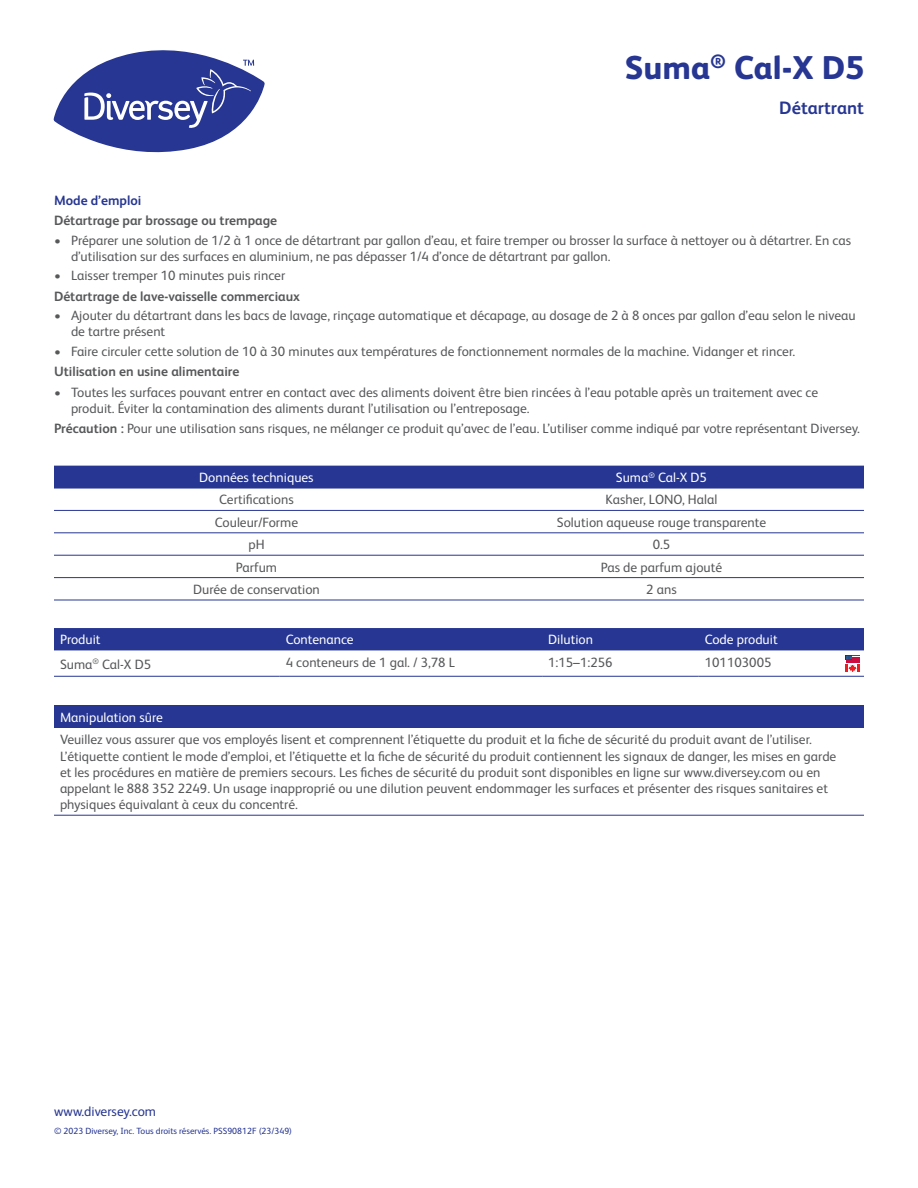
<style>
.page{position:relative;width:918px;height:1188px;background:#fff}
.page>*{position:absolute;margin:0;border:0;box-sizing:border-box;transform-origin:0 0}
.Fancy_Name_page_2{font:800 33px "FS Albert Pro";color:#263692}
.Product_Descriptor_p{font:700 18px "FS Albert Pro";color:#263692}
.Body_text{font:13.5px/16.2px "FS Albert Pro";color:#57585a}
.Body_text-2{font:700 13.5px "FS Albert Pro";color:#57585a}
._2_Table_Subhead_Blu{font:13.5px "FS Albert Pro";color:#fff}
.t1{font:13.5px "FS Albert Pro";color:#263692}
.Body_text-3{font:700 13.5px "FS Albert Pro";color:#263692}
.t2{font:9px "FS Albert Pro";color:#263692}
.s1{font-weight:700}
</style>
<div class="page">
<div style="left:54px;top:466px;width:810px;height:22px;background:#263692"></div>
<hr style="left:54px;top:555px;width:405px;height:1px;background:#263692">
<hr style="left:459px;top:555px;width:405px;height:1px;background:#263692">
<hr style="left:54px;top:532px;width:405px;height:1px;background:#263692">
<hr style="left:459px;top:532px;width:405px;height:1px;background:#263692">
<hr style="left:54px;top:488px;width:405px;height:1px;background:#263692">
<hr style="left:54px;top:577px;width:405px;height:1px;background:#263692">
<hr style="left:54px;top:600px;width:405px;height:1px;background:#263692">
<hr style="left:459px;top:488px;width:405px;height:1px;background:#263692">
<hr style="left:459px;top:577px;width:405px;height:1px;background:#263692">
<hr style="left:459px;top:600px;width:405px;height:1px;background:#263692">
<hr style="left:54px;top:510px;width:405px;height:1px;background:#263692">
<hr style="left:459px;top:510px;width:405px;height:1px;background:#263692">
<div style="left:54px;top:628px;width:810px;height:22px;background:#263692"></div>
<hr style="left:54px;top:676px;width:226px;height:1px;background:#263692">
<hr style="left:280px;top:676px;width:262px;height:1px;background:#263692">
<hr style="left:542px;top:676px;width:157px;height:1px;background:#263692">
<hr style="left:699px;top:676px;width:165px;height:1px;background:#263692">
<div style="left:54px;top:706px;width:810px;height:22px;background:#263692"></div>
<hr style="left:54px;top:815px;width:810px;height:1px;background:#263692">
<svg style="left:846px;top:656px;width:13px;height:16px"></svg>
<svg style="left:53px;top:50px;width:212px;height:103px"></svg>
<p class="Fancy_Name_page_2" style="left:625px;top:42px;width:241px">Suma<sup>®</sup> Cal-X D5</p>
<p class="Product_Descriptor_p" style="left:779px;top:96px;width:86px">Détartrant</p>
<p class="Body_text-3" style="left:54px;top:191px;width:89px">Mode d’emploi</p>
<p class="Body_text-2" style="left:54px;top:211px;width:225px">Détartrage par brossage ou trempage</p>
<p class="Body_text" style="left:71px;top:231px;width:782px;text-indent:-17px">• Préparer une solution de 1/2 à 1 once de détartrant par gallon d’eau, et faire tremper ou brosser la surface à nettoyer ou à détartrer. En cas d’utilisation sur des surfaces en aluminium, ne pas dépasser 1/4 d’once de détartrant par gallon.</p>
<p class="Body_text" style="left:54px;top:267px;width:233px">• Laisser tremper 10 minutes puis rincer</p>
<p class="Body_text-2" style="left:54px;top:287px;width:248px">Détartrage de lave-vaisselle commerciaux</p>
<p class="Body_text" style="left:71px;top:306px;width:786px;text-indent:-17px">• Ajouter du détartrant dans les bacs de lavage, rinçage automatique et décapage, au dosage de 2 à 8 onces par gallon d’eau selon le niveau de tartre présent</p>
<p class="Body_text" style="left:54px;top:342px;width:743px">• Faire circuler cette solution de 10 à 30 minutes aux températures de fonctionnement normales de la machine. Vidanger et rincer.</p>
<p class="Body_text-2" style="left:54px;top:362px;width:187px">Utilisation en usine alimentaire</p>
<p class="Body_text" style="left:71px;top:383px;width:749px;text-indent:-17px">• Toutes les surfaces pouvant entrer en contact avec des aliments doivent être bien rincées à l’eau potable après un traitement avec ce produit. Éviter la contamination des aliments durant l’utilisation ou l’entreposage.</p>
<p class="Body_text" style="left:54px;top:420px;width:807px"><span class="s1">Précaution :</span> Pour une utilisation sans risques, ne mélanger ce produit qu’avec de l’eau. L’utiliser comme indiqué par votre représentant Diversey.</p>
<p class="_2_Table_Subhead_Blu" style="left:199px;top:468px;width:116px">Données techniques</p>
<p class="_2_Table_Subhead_Blu" style="left:616px;top:468px;width:93px">Suma<sup>®</sup> Cal-X D5</p>
<p class="Body_text" style="left:219px;top:491px;width:76px">Certifications</p>
<p class="Body_text" style="left:606px;top:491px;width:113px">Kasher, LONO, Halal</p>
<p class="Body_text" style="left:215px;top:513px;width:85px">Couleur/Forme</p>
<p class="Body_text" style="left:557px;top:513px;width:211px">Solution aqueuse rouge transparente</p>
<p class="Body_text" style="left:248px;top:535px;width:18px">pH</p>
<p class="Body_text" style="left:653px;top:535px;width:19px">0.5</p>
<p class="Body_text" style="left:236px;top:558px;width:43px">Parfum</p>
<p class="Body_text" style="left:601px;top:558px;width:123px">Pas de parfum ajouté</p>
<p class="Body_text" style="left:193px;top:580px;width:128px">Durée de conservation</p>
<p class="Body_text" style="left:646px;top:580px;width:32px">2 ans</p>
<p class="_2_Table_Subhead_Blu" style="left:60px;top:630px;width:42px">Produit</p>
<p class="_2_Table_Subhead_Blu" style="left:286px;top:630px;width:69px">Contenance</p>
<p class="_2_Table_Subhead_Blu" style="left:548px;top:630px;width:46px">Dilution</p>
<p class="_2_Table_Subhead_Blu" style="left:705px;top:630px;width:74px">Code produit</p>
<p class="Body_text" style="left:60px;top:655px;width:93px">Suma<sup>®</sup> Cal-X D5</p>
<p class="Body_text" style="left:286px;top:653px;width:171px">4 conteneurs de 1 gal. / 3,78 L</p>
<p class="Body_text" style="left:548px;top:653px;width:66px">1:15–1:256</p>
<p class="Body_text" style="left:705px;top:653px;width:68px">101103005</p>
<p class="_2_Table_Subhead_Blu" style="left:60px;top:708px;width:104px">Manipulation sûre</p>
<p class="Body_text" style="left:60px;top:731px;width:778px">Veuillez vous assurer que vos employés lisent et comprennent l’étiquette du produit et la fiche de sécurité du produit avant de l’utiliser.<br>L’étiquette contient le mode d’emploi, et l’étiquette et la fiche de sécurité du produit contiennent les signaux de danger, les mises en garde et les procédures en matière de premiers secours. Les fiches de sécurité du produit sont disponibles en ligne sur www.diversey.com ou en appelant le 888 352 2249. Un usage inapproprié ou une dilution peuvent endommager les surfaces et présenter des risques sanitaires et physiques équivalant à ceux du concentré.</p>
<p class="t1" style="left:54px;top:1102px;width:104px">www.diversey.com</p>
<p class="t2" style="left:54px;top:1125px;width:240px">© 2023 Diversey, Inc. Tous droits réservés. PSS90812F (23/349)</p>
</div>
